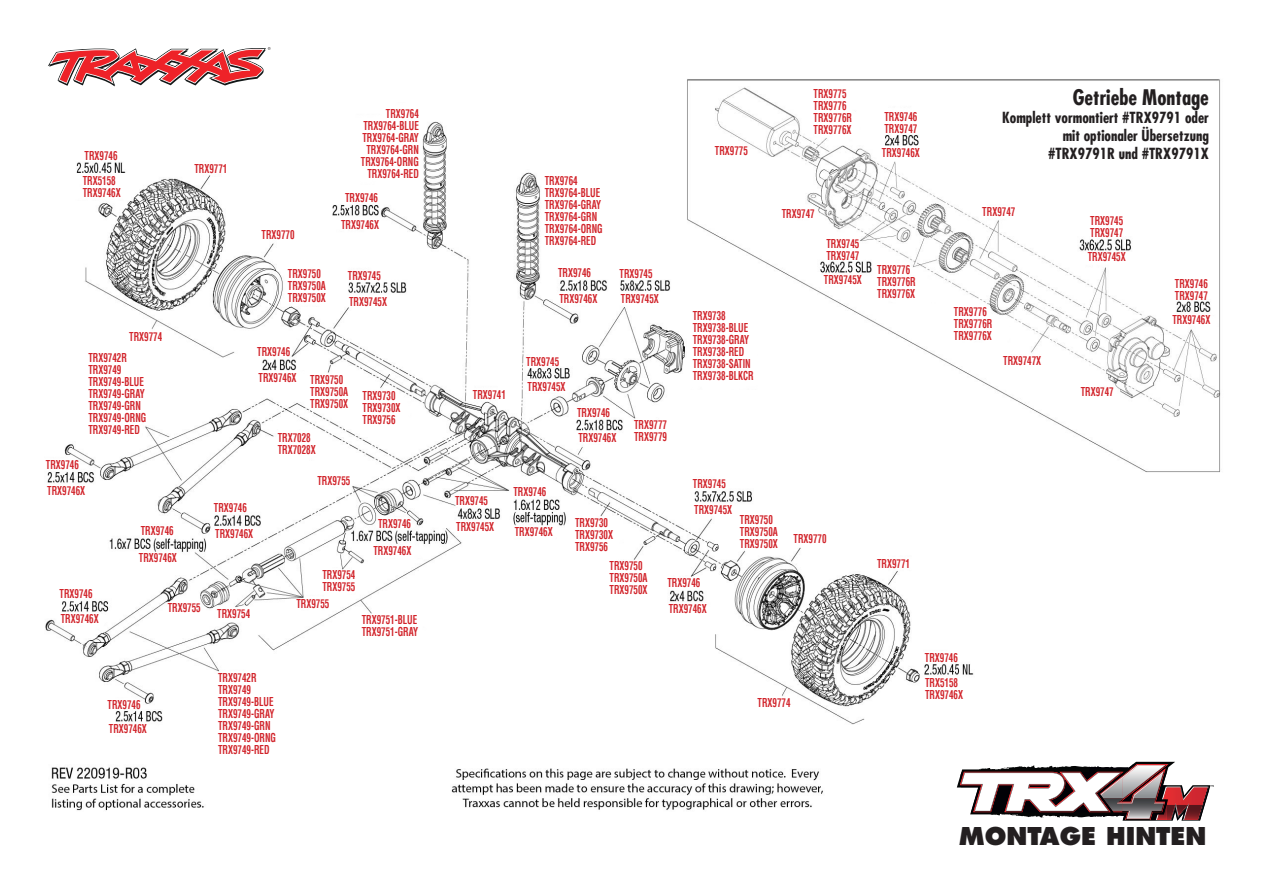
<style>
.page{position:relative;width:1263px;height:893px;background:#fff}
.page>*{position:absolute;margin:0;border:0;box-sizing:border-box;transform-origin:0 0}
.t1{font:800 24px "Futura LT";color:#231f20}
.t2{font:700 condensed 21px "Futura LT";color:#231f20}
.t3{font:700 condensed 15px/18px "Futura LT";color:#231f20;text-align:right}
.t4{font:700 condensed 12px/12px "Helvetica LT";color:#d1232a;scale:.75 1}
</style>
<div class="page">
<img style="left:45px;top:79px;width:1176px;height:732px">
<svg style="left:48px;top:47px;width:223px;height:39px"></svg>
<svg style="left:957px;top:762px;width:257px;height:59px"></svg>
<p class="t4" style="left:85px;top:150px;width:46px">TRX9746</p>
<p class="t4" style="left:83px;top:175px;width:46px">TRX5158</p>
<p class="t4" style="left:83px;top:187px;width:52px">TRX9746X</p>
<p class="t4" style="left:129px;top:330px;width:46px">TRX9774</p>
<p class="t4" style="left:88px;top:351px;width:53px">TRX9742R<br>TRX9749</p>
<p class="t4" style="left:88px;top:375px;width:76px">TRX9749-BLUE</p>
<p class="t4" style="left:88px;top:387px;width:77px">TRX9749-GRAY</p>
<p class="t4" style="left:88px;top:399px;width:71px">TRX9749-GRN</p>
<p class="t4" style="left:88px;top:411px;width:79px">TRX9749-ORNG</p>
<p class="t4" style="left:88px;top:423px;width:70px">TRX9749-RED</p>
<p class="t4" style="left:46px;top:458px;width:46px">TRX9746</p>
<p class="t4" style="left:47px;top:484px;width:52px">TRX9746X</p>
<p class="t4" style="left:141px;top:525px;width:46px">TRX9746</p>
<p class="t4" style="left:139px;top:552px;width:52px">TRX9746X</p>
<p class="t4" style="left:194px;top:163px;width:46px">TRX9771</p>
<p class="t4" style="left:261px;top:228px;width:46px">TRX9770</p>
<p class="t4" style="left:288px;top:267px;width:46px">TRX9750</p>
<p class="t4" style="left:288px;top:279px;width:52px">TRX9750A</p>
<p class="t4" style="left:288px;top:291px;width:52px">TRX9750X</p>
<p class="t4" style="left:386px;top:107px;width:46px">TRX9764</p>
<p class="t4" style="left:363px;top:119px;width:76px">TRX9764-BLUE</p>
<p class="t4" style="left:362px;top:131px;width:77px">TRX9764-GRAY</p>
<p class="t4" style="left:366px;top:143px;width:71px">TRX9764-GRN</p>
<p class="t4" style="left:361px;top:155px;width:79px">TRX9764-ORNG</p>
<p class="t4" style="left:367px;top:167px;width:70px">TRX9764-RED</p>
<p class="t4" style="left:345px;top:191px;width:46px">TRX9746</p>
<p class="t4" style="left:341px;top:218px;width:52px">TRX9746X</p>
<p class="t4" style="left:348px;top:269px;width:46px">TRX9745</p>
<p class="t4" style="left:349px;top:295px;width:52px">TRX9745X</p>
<p class="t4" style="left:257px;top:346px;width:46px">TRX9746</p>
<p class="t4" style="left:259px;top:372px;width:52px">TRX9746X</p>
<p class="t4" style="left:310px;top:374px;width:46px">TRX9750</p>
<p class="t4" style="left:310px;top:386px;width:52px">TRX9750A</p>
<p class="t4" style="left:310px;top:398px;width:52px">TRX9750X</p>
<p class="t4" style="left:278px;top:431px;width:46px">TRX7028</p>
<p class="t4" style="left:278px;top:443px;width:52px">TRX7028X</p>
<p class="t4" style="left:317px;top:474px;width:46px">TRX9755</p>
<p class="t4" style="left:362px;top:390px;width:46px">TRX9730</p>
<p class="t4" style="left:362px;top:402px;width:52px">TRX9730X</p>
<p class="t4" style="left:362px;top:414px;width:46px">TRX9756</p>
<p class="t4" style="left:214px;top:502px;width:46px">TRX9746</p>
<p class="t4" style="left:215px;top:528px;width:52px">TRX9746X</p>
<p class="t4" style="left:378px;top:517px;width:46px">TRX9746</p>
<p class="t4" style="left:373px;top:545px;width:52px">TRX9746X</p>
<p class="t4" style="left:60px;top:587px;width:46px">TRX9746</p>
<p class="t4" style="left:61px;top:612px;width:52px">TRX9746X</p>
<p class="t4" style="left:108px;top:698px;width:46px">TRX9746</p>
<p class="t4" style="left:109px;top:723px;width:52px">TRX9746X</p>
<p class="t4" style="left:168px;top:601px;width:46px">TRX9755</p>
<p class="t4" style="left:217px;top:608px;width:46px">TRX9754</p>
<p class="t4" style="left:218px;top:671px;width:53px">TRX9742R<br>TRX9749</p>
<p class="t4" style="left:218px;top:695px;width:76px">TRX9749-BLUE</p>
<p class="t4" style="left:218px;top:707px;width:77px">TRX9749-GRAY</p>
<p class="t4" style="left:218px;top:719px;width:71px">TRX9749-GRN</p>
<p class="t4" style="left:218px;top:731px;width:79px">TRX9749-ORNG</p>
<p class="t4" style="left:218px;top:743px;width:70px">TRX9749-RED</p>
<p class="t4" style="left:322px;top:569px;width:46px">TRX9754</p>
<p class="t4" style="left:322px;top:581px;width:46px">TRX9755</p>
<p class="t4" style="left:296px;top:597px;width:46px">TRX9755</p>
<p class="t4" style="left:362px;top:613px;width:76px">TRX9751-BLUE</p>
<p class="t4" style="left:362px;top:625px;width:77px">TRX9751-GRAY</p>
<p class="t4" style="left:473px;top:388px;width:46px">TRX9741</p>
<p class="t4" style="left:545px;top:175px;width:46px">TRX9764</p>
<p class="t4" style="left:545px;top:187px;width:76px">TRX9764-BLUE</p>
<p class="t4" style="left:545px;top:199px;width:77px">TRX9764-GRAY</p>
<p class="t4" style="left:545px;top:211px;width:71px">TRX9764-GRN</p>
<p class="t4" style="left:545px;top:223px;width:79px">TRX9764-ORNG</p>
<p class="t4" style="left:545px;top:235px;width:70px">TRX9764-RED</p>
<p class="t4" style="left:558px;top:267px;width:46px">TRX9746</p>
<p class="t4" style="left:559px;top:293px;width:52px">TRX9746X</p>
<p class="t4" style="left:620px;top:267px;width:46px">TRX9745</p>
<p class="t4" style="left:621px;top:293px;width:52px">TRX9745X</p>
<p class="t4" style="left:526px;top:355px;width:46px">TRX9745</p>
<p class="t4" style="left:527px;top:381px;width:52px">TRX9745X</p>
<p class="t4" style="left:577px;top:406px;width:46px">TRX9746</p>
<p class="t4" style="left:578px;top:432px;width:52px">TRX9746X</p>
<p class="t4" style="left:634px;top:419px;width:46px">TRX9777</p>
<p class="t4" style="left:634px;top:431px;width:46px">TRX9779</p>
<p class="t4" style="left:715px;top:145px;width:46px">TRX9775</p>
<p class="t4" style="left:693px;top:310px;width:46px">TRX9738</p>
<p class="t4" style="left:693px;top:322px;width:76px">TRX9738-BLUE</p>
<p class="t4" style="left:693px;top:334px;width:77px">TRX9738-GRAY</p>
<p class="t4" style="left:693px;top:346px;width:70px">TRX9738-RED</p>
<p class="t4" style="left:693px;top:358px;width:79px">TRX9738-SATIN</p>
<p class="t4" style="left:693px;top:370px;width:83px">TRX9738-BLKCR</p>
<p class="t4" style="left:813px;top:88px;width:46px">TRX9775</p>
<p class="t4" style="left:813px;top:100px;width:46px">TRX9776</p>
<p class="t4" style="left:813px;top:112px;width:53px">TRX9776R</p>
<p class="t4" style="left:813px;top:124px;width:52px">TRX9776X</p>
<p class="t4" style="left:884px;top:110px;width:46px">TRX9746</p>
<p class="t4" style="left:884px;top:122px;width:46px">TRX9747</p>
<p class="t4" style="left:882px;top:146px;width:52px">TRX9746X</p>
<p class="t2" style="left:1073px;top:84px;width:138px">Getriebe Montage</p>
<p class="t3" style="left:1002px;top:108px;width:208px">Komplett vormontiert #TRX9791 oder mit optionaler Übersetzung #TRX9791R und #TRX9791X</p>
<p class="t4" style="left:782px;top:208px;width:46px">TRX9747</p>
<p class="t4" style="left:982px;top:205px;width:46px">TRX9747</p>
<p class="t4" style="left:826px;top:237px;width:46px">TRX9745</p>
<p class="t4" style="left:826px;top:249px;width:46px">TRX9747</p>
<p class="t4" style="left:824px;top:273px;width:52px">TRX9745X</p>
<p class="t4" style="left:877px;top:264px;width:46px">TRX9776</p>
<p class="t4" style="left:877px;top:276px;width:53px">TRX9776R</p>
<p class="t4" style="left:877px;top:288px;width:52px">TRX9776X</p>
<p class="t4" style="left:954px;top:306px;width:46px">TRX9776</p>
<p class="t4" style="left:954px;top:318px;width:53px">TRX9776R</p>
<p class="t4" style="left:954px;top:330px;width:52px">TRX9776X</p>
<p class="t4" style="left:1003px;top:354px;width:52px">TRX9747X</p>
<p class="t4" style="left:1090px;top:215px;width:46px">TRX9745</p>
<p class="t4" style="left:1090px;top:227px;width:46px">TRX9747</p>
<p class="t4" style="left:1088px;top:251px;width:52px">TRX9745X</p>
<p class="t4" style="left:1081px;top:386px;width:46px">TRX9747</p>
<p class="t4" style="left:1175px;top:277px;width:46px">TRX9746</p>
<p class="t4" style="left:1175px;top:289px;width:46px">TRX9747</p>
<p class="t4" style="left:1172px;top:313px;width:52px">TRX9746X</p>
<p class="t4" style="left:455px;top:495px;width:46px">TRX9745</p>
<p class="t4" style="left:456px;top:520px;width:52px">TRX9745X</p>
<p class="t4" style="left:513px;top:486px;width:46px">TRX9746</p>
<p class="t4" style="left:515px;top:525px;width:52px">TRX9746X</p>
<p class="t4" style="left:575px;top:516px;width:46px">TRX9730</p>
<p class="t4" style="left:575px;top:528px;width:52px">TRX9730X</p>
<p class="t4" style="left:575px;top:540px;width:46px">TRX9756</p>
<p class="t4" style="left:610px;top:560px;width:46px">TRX9750</p>
<p class="t4" style="left:610px;top:572px;width:52px">TRX9750A</p>
<p class="t4" style="left:610px;top:584px;width:52px">TRX9750X</p>
<p class="t4" style="left:693px;top:477px;width:46px">TRX9745</p>
<p class="t4" style="left:694px;top:503px;width:52px">TRX9745X</p>
<p class="t4" style="left:740px;top:513px;width:46px">TRX9750</p>
<p class="t4" style="left:740px;top:525px;width:52px">TRX9750A</p>
<p class="t4" style="left:740px;top:537px;width:52px">TRX9750X</p>
<p class="t4" style="left:667px;top:577px;width:46px">TRX9746</p>
<p class="t4" style="left:669px;top:602px;width:52px">TRX9746X</p>
<p class="t4" style="left:794px;top:532px;width:46px">TRX9770</p>
<p class="t4" style="left:877px;top:557px;width:46px">TRX9771</p>
<p class="t4" style="left:757px;top:696px;width:46px">TRX9774</p>
<p class="t4" style="left:925px;top:651px;width:46px">TRX9746</p>
<p class="t4" style="left:925px;top:676px;width:46px">TRX5158</p>
<p class="t4" style="left:925px;top:688px;width:52px">TRX9746X</p>
<p class="t1" style="left:959px;top:821px;width:249px">MONTAGE HINTEN</p>
</div>
